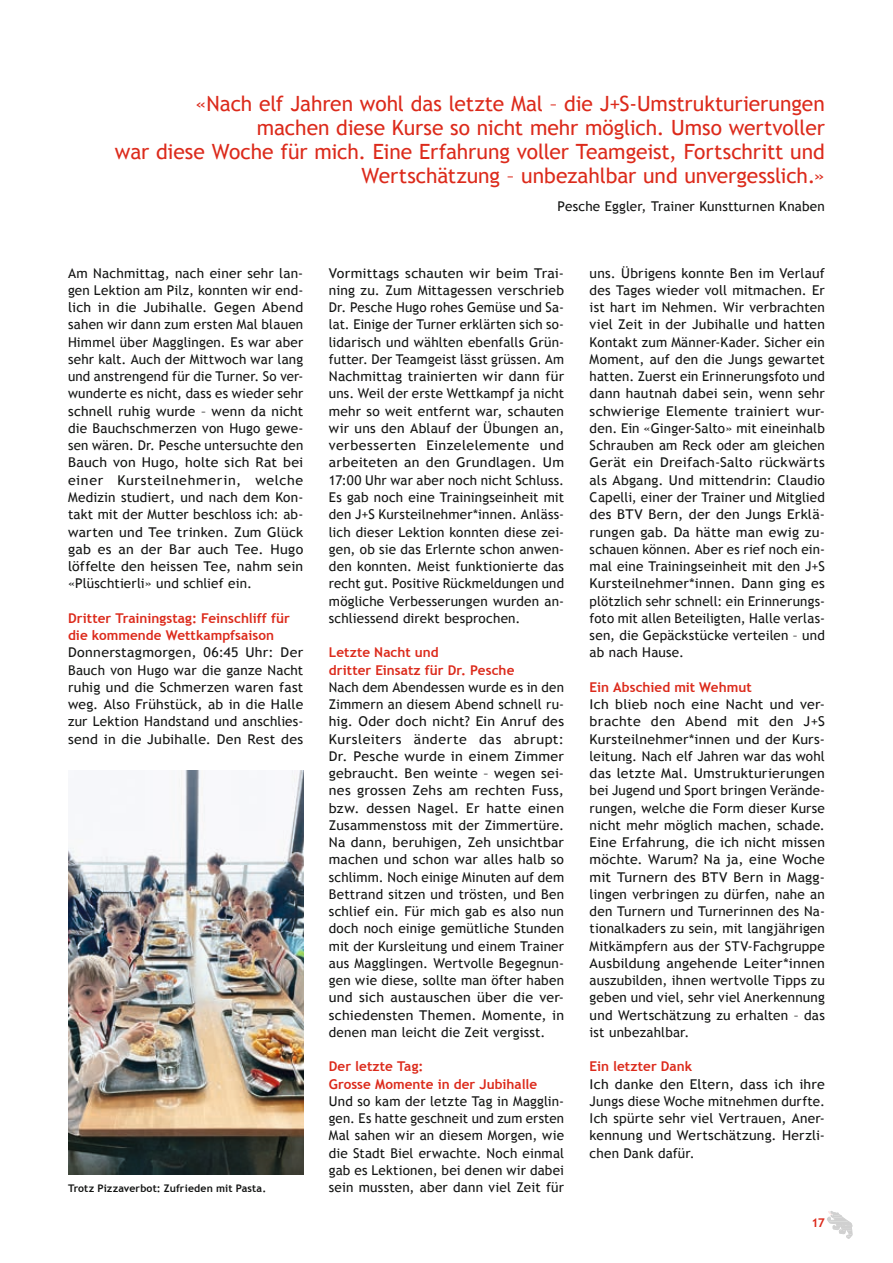
<style>
.page{position:relative;width:893px;height:1263px;background:#fff}
.page>*{position:absolute;margin:0;border:0;box-sizing:border-box;transform-origin:0 0}
.t1{font:21px/24px "Trebuchet MS";letter-spacing:-.005em;color:#dc2a1b;text-align:right}
.t2{font:13.5px/17.2px "Trebuchet MS";letter-spacing:.015em;color:#131413;text-align:justify}
.t3{font:13.5px/17.2px "Trebuchet MS";letter-spacing:.015em;color:#131413;text-align:justify;scale:1.05 1}
.t4{font:700 13.5px/17.2px "Trebuchet MS";letter-spacing:.005em;color:#dc2a1b}
.t5{font:700 12px "Trebuchet MS";color:#dc2a1b}
.t6{font:700 10.5px "Trebuchet MS";letter-spacing:.01em;color:#131413}
</style>
<div class="page">
<svg style="left:827px;top:1211px;width:25px;height:28px"></svg>
<img style="left:68px;top:770px;width:235px;height:405px">
<p class="t1" style="left:115px;top:92px;width:711px">«Nach elf Jahren wohl das letzte Mal – die J+S-Umstrukturierungen<br>machen diese Kurse so nicht mehr möglich. Umso wertvoller<br>war diese Woche für mich. Eine Erfahrung voller Teamgeist, Fortschritt und Wertschätzung – unbezahlbar und unvergesslich.»</p>
<p class="t2" style="left:557px;top:198px;width:269px">Pesche Eggler, Trainer Kunstturnen Knaben</p>
<p class="t2" style="left:68px;top:264px;width:237px">Am Nachmittag, nach einer sehr lan&shy;gen Lektion am Pilz, konnten wir end&shy;lich in die Jubihalle. Gegen Abend sahen wir dann zum ersten Mal blauen Himmel über Magglingen. Es war aber sehr kalt. Auch der Mittwoch war lang und anstrengend für die Turner. So ver&shy;wunderte es nicht, dass es wieder sehr schnell ruhig wurde – wenn da nicht die Bauchschmerzen von Hugo gewe&shy;sen wären. Dr. Pesche untersuchte den Bauch von Hugo, holte sich Rat bei einer Kursteilnehmerin, welche Medizin studiert, und nach dem Kon&shy;takt mit der Mutter beschloss ich: ab&shy;warten und Tee trinken. Zum Glück gab es an der Bar auch Tee. Hugo löffelte den heissen Tee, nahm sein «Plüschtierli» und schlief ein.</p>
<p class="t4" style="left:68px;top:609px;width:223px">Dritter Trainingstag: Feinschliff für die kommende Wettkampfsaison</p>
<p class="t3" style="left:68px;top:644px;width:226px">Donnerstagmorgen, 06:45 Uhr: Der Bauch von Hugo war die ganze Nacht ruhig und die Schmerzen waren fast weg. Also Frühstück, ab in die Halle zur Lektion Handstand und anschlies&shy;send in die Jubihalle. Den Rest des</p>
<p class="t6" style="left:68px;top:1182px;width:200px">Trotz Pizzaverbot: Zufrieden mit Pasta.</p>
<p class="t3" style="left:329px;top:264px;width:226px">Vormittags schauten wir beim Trai&shy;ning zu. Zum Mittagessen verschrieb Dr. Pesche Hugo rohes Gemüse und Sa&shy;lat. Einige der Turner erklärten sich so&shy;lidarisch und wählten ebenfalls Grün&shy;futter. Der Teamgeist lässt grüssen. Am Nachmittag trainierten wir dann für uns. Weil der erste Wettkampf ja nicht mehr so weit entfernt war, schauten wir uns den Ablauf der Übungen an, verbesserten Einzelelemente und arbeiteten an den Grundlagen. Um 17:00 Uhr war aber noch nicht Schluss.<br>Es gab noch eine Trainingseinheit mit den J+S Kursteilnehmer*innen. Anläss&shy;lich dieser Lektion konnten diese zei&shy;gen, ob sie das Erlernte schon anwen&shy;den konnten. Meist funktionierte das recht gut. Positive Rückmeldungen und mögliche Verbesserungen wurden an&shy;schliessend direkt besprochen.</p>
<p class="t4" style="left:329px;top:644px;width:187px">Letzte Nacht und<br>dritter Einsatz für Dr. Pesche</p>
<p class="t2" style="left:329px;top:678px;width:237px">Nach dem Abendessen wurde es in den Zimmern an diesem Abend schnell ru&shy;hig. Oder doch nicht? Ein Anruf des Kursleiters änderte das abrupt:<br>Dr. Pesche wurde in einem Zimmer gebraucht. Ben weinte – wegen sei&shy;nes grossen Zehs am rechten Fuss, bzw. dessen Nagel. Er hatte einen Zusammenstoss mit der Zimmertüre.<br>Na dann, beruhigen, Zeh unsichtbar machen und schon war alles halb so schlimm. Noch einige Minuten auf dem Bettrand sitzen und trösten, und Ben schlief ein. Für mich gab es also nun doch noch einige gemütliche Stunden mit der Kursleitung und einem Trainer aus Magglingen. Wertvolle Begegnun&shy;gen wie diese, sollte man öfter haben und sich austauschen über die ver&shy;schiedensten Themen. Momente, in denen man leicht die Zeit vergisst.</p>
<p class="t4" style="left:329px;top:1058px;width:210px">Der letzte Tag:<br>Grosse Momente in der Jubihalle</p>
<p class="t2" style="left:329px;top:1092px;width:237px">Und so kam der letzte Tag in Magglin&shy;gen. Es hatte geschneit und zum ersten Mal sahen wir an diesem Morgen, wie die Stadt Biel erwachte. Noch einmal gab es Lektionen, bei denen wir dabei sein mussten, aber dann viel Zeit für</p>
<p class="t2" style="left:590px;top:264px;width:237px">uns. Übrigens konnte Ben im Verlauf des Tages wieder voll mitmachen. Er ist hart im Nehmen. Wir verbrachten viel Zeit in der Jubihalle und hatten Kontakt zum Männer-Kader. Sicher ein Moment, auf den die Jungs gewartet hatten. Zuerst ein Erinnerungsfoto und dann hautnah dabei sein, wenn sehr schwierige Elemente trainiert wur&shy;den. Ein «Ginger-Salto» mit eineinhalb Schrauben am Reck oder am gleichen Gerät ein Dreifach-Salto rückwärts als Abgang. Und mittendrin: Claudio Capelli, einer der Trainer und Mitglied des BTV Bern, der den Jungs Erklä&shy;rungen gab. Da hätte man ewig zu&shy;schauen können. Aber es rief noch ein&shy;mal eine Trainingseinheit mit den J+S Kursteilnehmer*innen. Dann ging es plötzlich sehr schnell: ein Erinnerungs&shy;foto mit allen Beteiligten, Halle verlas&shy;sen, die Gepäckstücke verteilen – und ab nach Hause.</p>
<p class="t4" style="left:590px;top:678px;width:164px">Ein Abschied mit Wehmut</p>
<p class="t3" style="left:590px;top:696px;width:226px">Ich blieb noch eine Nacht und ver&shy;brachte den Abend mit den J+S Kursteilnehmer*innen und der Kurs&shy;leitung. Nach elf Jahren war das wohl das letzte Mal. Umstrukturierungen bei Jugend und Sport bringen Verände&shy;rungen, welche die Form dieser Kurse nicht mehr möglich machen, schade.<br>Eine Erfahrung, die ich nicht missen möchte. Warum? Na ja, eine Woche mit Turnern des BTV Bern in Magg&shy;lingen verbringen zu dürfen, nahe an den Turnern und Turnerinnen des Na&shy;tionalkaders zu sein, mit langjährigen Mitkämpfern aus der STV-Fachgruppe Ausbildung angehende Leiter*innen auszubilden, ihnen wertvolle Tipps zu geben und viel, sehr viel Anerkennung und Wertschätzung zu erhalten – das ist unbezahlbar.</p>
<p class="t4" style="left:590px;top:1058px;width:104px">Ein letzter Dank</p>
<p class="t3" style="left:590px;top:1075px;width:226px">Ich danke den Eltern, dass ich ihre Jungs diese Woche mitnehmen durfte.<br>Ich spürte sehr viel Vertrauen, Aner&shy;kennung und Wertschätzung. Herzli&shy;chen Dank dafür.</p>
<p class="t5" style="left:811px;top:1215px;width:15px">17</p>
</div>
